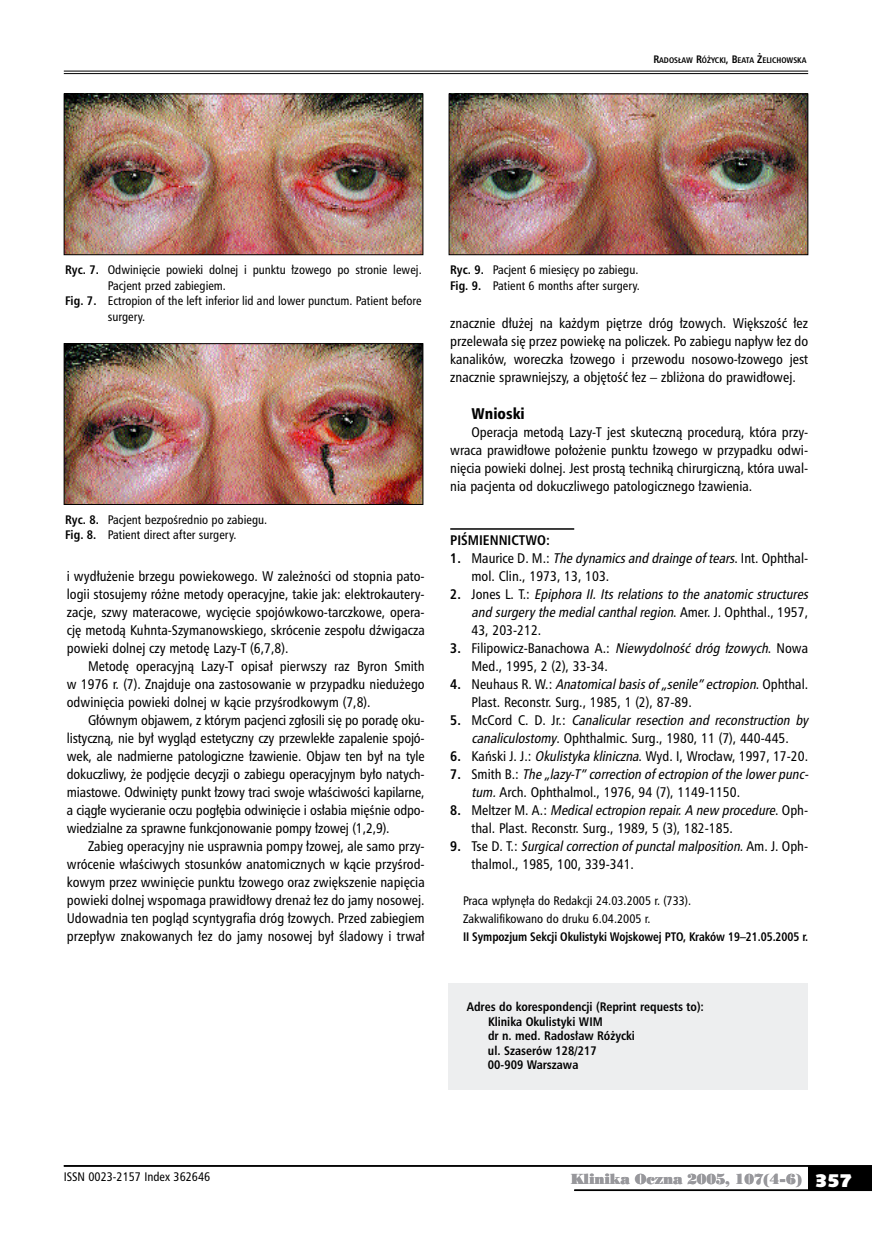
<style>
.page{position:relative;width:872px;height:1234px;background:#fff}
.page>*{position:absolute;margin:0;border:0;box-sizing:border-box;transform-origin:0 0}
.t1{font:15px "Humnst 777 Blk Cn PL";color:#000}
.t2{font:13.5px/18px "Humnst 777 Cn PL";color:#000;text-align:justify}
.t3{font:italic 13.5px "Humnst 777 Cn PL";color:#000}
.t4{font:13.5px "Poster Bodoni PL";letter-spacing:-.015em;color:#98989c}
.t5{font:700 13.5px "Humnst 777 Cn PL";color:#000}
.t6{font:12px/15.8px "Humnst 777 Cn PL";color:#000}
.t7{font:700 12px/14.4px "Humnst 777 Cn PL";color:#000}
.t8{font:700 12px "Humnst 777 Cn PL";color:#000;scale:.95 1}
.t9{font:700 7.8px "Humnst 777 Cn PL";color:#000}
.s1{font-size:10.5px}
.s2{font-size:7.5px}
.s3{font-weight:700}
.s4{font-weight:700;font-style:normal}
.s5{font-style:normal}
.s6{font-style:italic}
.s7{font-family:"Humanst 531 U Blk PL";font-size:18px;color:#fff}
</style>
<div class="page">
<hr style="left:450px;top:528px;width:124px;height:1px;background:#000">
<hr style="left:64px;top:71px;width:744px;height:1px;background:#000">
<hr style="left:64px;top:73px;width:744px;height:1px;background:#000">
<div style="left:808px;top:1165px;width:64px;height:25px;background:#000"></div>
<hr style="left:64px;top:1164px;width:808px;height:2px;background:#000">
<hr style="left:574px;top:1189px;width:298px;height:1px;background:#000">
<div style="left:449px;top:983px;width:359px;height:106px;background:#edeeef"></div>
<img style="left:66px;top:96px;width:355px;height:157px">
<div style="left:64px;top:94px;width:359px;height:161px;border:1px solid #000"></div>
<img style="left:451px;top:96px;width:355px;height:157px">
<div style="left:449px;top:94px;width:359px;height:161px;border:1px solid #000"></div>
<img style="left:66px;top:345px;width:355px;height:157px">
<div style="left:64px;top:343px;width:359px;height:161px;border:1px solid #000"></div>
<p class="t9" style="left:653px;top:55px;width:155px"><span class="s1">R</span>ADOS<span class="s2">Ł</span>AW <span class="s1">R</span>ÓŻYCKI<span class="s1">, B</span>EATA <span class="s1">Ż</span> ELICHOWSKA</p>
<p class="t6" style="left:65px;top:261px;width:358px"><span class="s3">Ryc. 7.</span> Odwinięcie powieki dolnej i punktu łzowego po stronie lewej.</p>
<p class="t6" style="left:108px;top:277px;width:120px">Pacjent przed zabiegiem.</p>
<p class="t6" style="left:65px;top:293px;width:358px"><span class="s3">Fig. 7.</span> Ectropion of the left inferior lid and lower punctum. Patient before</p>
<p class="t6" style="left:108px;top:309px;width:39px">surgery.</p>
<p class="t6" style="left:65px;top:511px;width:203px"><span class="s3">Ryc. 8.</span> Pacjent bezpośrednio po zabiegu.<br><span class="s3">Fig. 8.</span> Patient direct after surgery.</p>
<p class="t2" style="left:67px;top:566px;width:359px">i wydłużenie brzegu powiekowego. W zależności od stopnia pato&shy;logii stosujemy różne metody operacyjne, takie jak: elektrokautery&shy;zacje, szwy materacowe, wycięcie spojówkowo-tarczkowe, opera&shy;cję metodą Kuhnta-Szymanowskiego, skrócenie zespołu dźwigacza powieki dolnej czy metodę Lazy-T (6,7,8).</p>
<p class="t2" style="left:67px;top:656px;width:359px;text-indent:21px">Metodę operacyjną Lazy-T opisał pierwszy raz Byron Smith w 1976 r. (7). Znajduje ona zastosowanie w przypadku niedużego odwinięcia powieki dolnej w kącie przyśrodkowym (7,8).</p>
<p class="t2" style="left:67px;top:710px;width:359px;text-indent:21px">Głównym objawem, z którym pacjenci zgłosili się po poradę oku&shy;listyczną, nie był wygląd estetyczny czy przewlekłe zapalenie spojó&shy;wek, ale nadmierne patologiczne łzawienie. Objaw ten był na tyle dokuczliwy, że podjęcie decyzji o zabiegu operacyjnym było natych&shy;miastowe. Odwinięty punkt łzowy traci swoje właściwości kapilarne, a ciągłe wycieranie oczu pogłębia odwinięcie i osłabia mięśnie odpo&shy;wiedzialne za sprawne funkcjonowanie pompy łzowej (1,2,9).</p>
<p class="t2" style="left:67px;top:836px;width:359px;text-indent:21px">Zabieg operacyjny nie usprawnia pompy łzowej, ale samo przy&shy;wrócenie właściwych stosunków anatomicznych w kącie przyśrod&shy;kowym przez wwinięcie punktu łzowego oraz zwiększenie napięcia powieki dolnej wspomaga prawidłowy drenaż łez do jamy nosowej.<br>Udowadnia ten pogląd scyntygrafia dróg łzowych. Przed zabiegiem przepływ znakowanych łez do jamy nosowej był śladowy i trwał</p>
<p class="t6" style="left:450px;top:261px;width:191px"><span class="s3">Ryc. 9.</span> Pacjent 6 miesięcy po zabiegu.<br><span class="s3">Fig. 9.</span> Patient 6 months after surgery.</p>
<p class="t2" style="left:450px;top:314px;width:359px">znacznie dłużej na każdym piętrze dróg łzowych. Większość łez przelewała się przez powiekę na policzek. Po zabiegu napływ łez do kanalików, woreczka łzowego i przewodu nosowo-łzowego jest znacznie sprawniejszy, a objętość łez – zbliżona do prawidłowej.</p>
<p class="t1" style="left:471px;top:403px;width:55px">Wnio-ski</p>
<p class="t2" style="left:450px;top:422px;width:358px;text-indent:21px">Operacja metodą Lazy-T jest skuteczną procedurą, która przy&shy;wraca prawidłowe położenie punktu łzowego w przypadku odwi&shy;nięcia powieki dolnej. Jest prostą techniką chirurgiczną, która uwal&shy;nia pacjenta od dokuczliwego patologicznego łzawienia.</p>
<p class="t5" style="left:450px;top:531px;width:101px">PIŚMIENNICTWO:</p>
<p class="t3" style="left:450px;top:549px;width:358px"><span class="s4">1 .</span> <span class="s5">M a u r i ce D . M . :</span> The dynamicsand drainge oftears<span class="s5">. I n t . O p h t h a l -</span></p>
<p class="t2" style="left:471px;top:566px;width:139px">mol. Clin., 1973, 13, 103.</p>
<p class="t3" style="left:450px;top:585px;width:363px"><span class="s4">2 .</span> <span class="s5">J o n e s L . T. :</span> Epiphora II. Its relations to the anatomic structures</p>
<p class="t3" style="left:471px;top:603px;width:338px">and surgerythe medialcanthalregion<span class="s5">. A m e r. J . O p h t h a l . , 1 9 5 7 ,</span></p>
<p class="t2" style="left:471px;top:620px;width:71px">43, 203-212.</p>
<p class="t2" style="left:450px;top:638px;width:359px"><span class="s3">3.</span> Filipowicz-Banachowa A.: <span class="s6">Niewydolność dróg łzowych</span>. Nowa</p>
<p class="t2" style="left:471px;top:656px;width:138px">Med., 1995, 2 (2), 33-34.</p>
<p class="t3" style="left:450px;top:675px;width:359px"><span class="s4">4 .</span> <span class="s5">N e u h a u s R . W. :</span> Anatomicalbasisof„senile”ectropion<span class="s5">. O p h t h a l .</span></p>
<p class="t2" style="left:471px;top:692px;width:222px">Plast. Reconstr. Surg., 1985, 1 (2), 87-89.</p>
<p class="t3" style="left:450px;top:711px;width:363px"><span class="s4">5 .</span> <span class="s5">M c C o r d C . D . J r. :</span> Canalicular resection and reconstruction by</p>
<p class="t2" style="left:471px;top:728px;width:319px"><span class="s6">canaliculostomy</span>. Ophthalmic. Surg., 1980, 11 (7), 440-445.</p>
<p class="t2" style="left:450px;top:746px;width:359px"><span class="s3">6.</span> Kański J. J.: <span class="s6">Okulistyka kliniczna</span>. Wyd. I, Wrocław, 1997, 17-20.</p>
<p class="t3" style="left:450px;top:765px;width:358px"><span class="s4">7 .</span> <span class="s5">S m i t h B . :</span> The „lazy-T”correction ofectropion ofthe lowerpunc-</p>
<p class="t2" style="left:471px;top:782px;width:270px"><span class="s6">tum.</span>Arch. Ophthalmol., 1976, 94 (7), 1149-1150.</p>
<p class="t3" style="left:450px;top:801px;width:358px"><span class="s4">8 .</span> <span class="s5">M e l t z e r M . A . :</span> Medicalectropion repair.A new procedure<span class="s5">. O p h -</span></p>
<p class="t2" style="left:471px;top:818px;width:263px">thal. Plast. Reconstr. Surg., 1989, 5 (3), 182-185.</p>
<p class="t3" style="left:450px;top:837px;width:358px"><span class="s4">9 .</span> <span class="s5">Ts e D . T. :</span> Surgicalcorrection ofpunctalmalposition<span class="s5">. A m . J . O p h -</span></p>
<p class="t2" style="left:471px;top:854px;width:164px">thalmol., 1985, 100, 339-341.</p>
<p class="t6" style="left:463px;top:891px;width:230px;line-height:18px">Praca wpłynęła do Redakcji 24.03.2005 r. (733).<br>Zakwalifikowano do druku 6.04.2005 r.</p>
<p class="t8" style="left:463px;top:928px;width:365px">II Sympozjum Sekcji Okulistyki Wojskowej PTO, Kraków 19–21.05.2005 r.</p>
<p class="t7" style="left:488px;top:999px;width:217px;text-indent:-21px">Adres do korespondencji (Reprint requests to):<br>Klinika Okulistyki WIM<br>dr n. med. Radosław Różycki<br>ul. Szaserów 128/217<br>00-909 Warszawa</p>
<p class="t6" style="left:64px;top:1168px;width:148px">ISSN 0023-2157 Index 362646</p>
<p class="t4" style="left:570px;top:1169px;width:283px">Klinika Oczna 2005, 107(4-6) <span class="s7">357</span></p>
</div>
